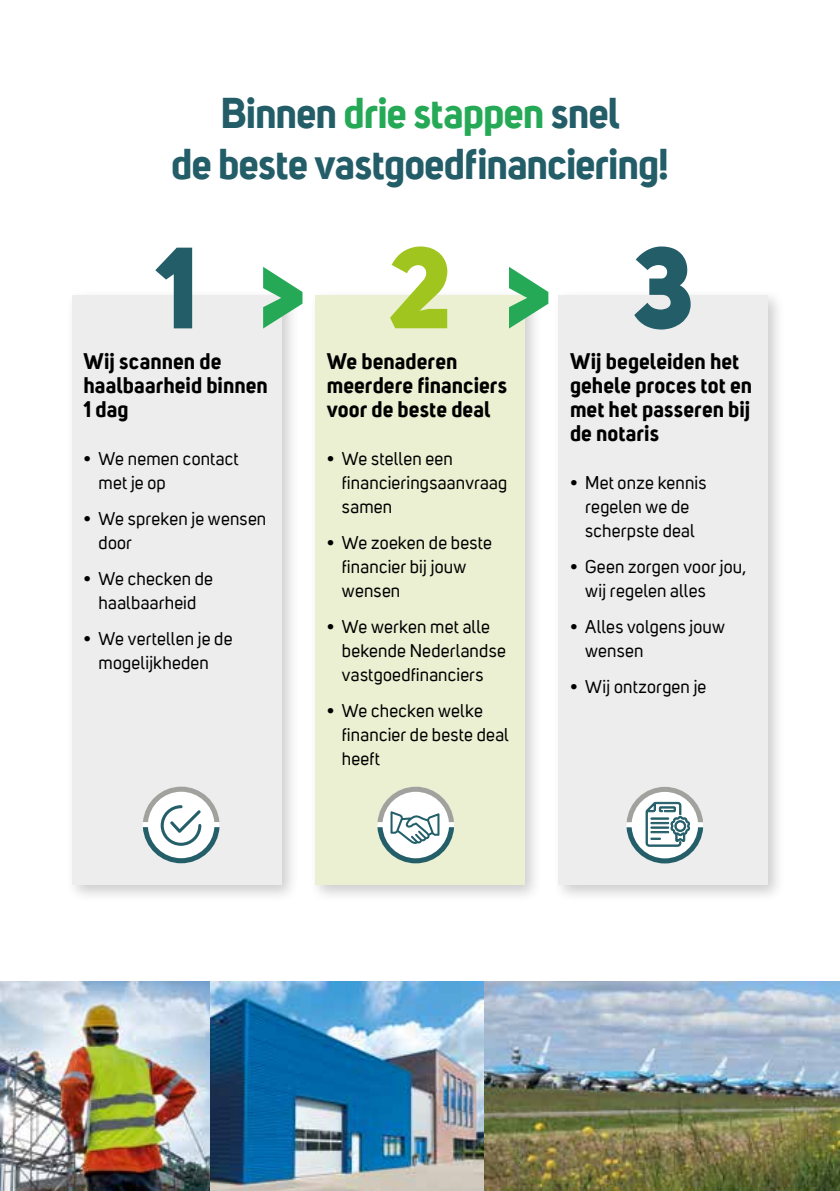
<style>
.page{position:relative;width:840px;height:1191px;background:#fff}
.page>*{position:absolute;margin:0;border:0;box-sizing:border-box;transform-origin:0 0}
.t1{font:800 114px "Uni Sans";color:#225d68}
.t2{font:700 42px/50.4px "Uni Sans";letter-spacing:-.025em;color:#225d68;text-align:center}
.t3{font:700 22px/24px "Uni Sans";letter-spacing:.005em;color:#000}
.t4{font:18px/24px "Uni Sans";letter-spacing:.01em;color:#000}
.s1{color:#25a957}
.s2{font-size:107.2px;color:#25a957}
.s3{color:#a0c51e}
</style>
<div class="page">
<div style="left:66px;top:289px;width:233px;height:613px;background:#000;opacity:.2"></div>
<div style="left:72px;top:295px;width:209px;height:589px;background:#ededed"></div>
<div style="left:309px;top:289px;width:233px;height:613px;background:#000;opacity:.2"></div>
<div style="left:315px;top:295px;width:209px;height:589px;background:#eaf0d1"></div>
<div style="left:552px;top:289px;width:233px;height:613px;background:#000;opacity:.2"></div>
<div style="left:558px;top:295px;width:209px;height:589px;background:#ededed"></div>
<img style="left:0;top:981px;width:210px;height:210px">
<img style="left:210px;top:981px;width:274px;height:210px">
<img style="left:484px;top:981px;width:355px;height:210px">
<svg style="left:377px;top:786px;width:77px;height:77px"></svg>
<svg style="left:626px;top:787px;width:76px;height:76px"></svg>
<svg style="left:143px;top:786px;width:76px;height:77px"></svg>
<h2 class="t2" style="left:171px;top:88px;width:499px">Binnen <span class="s1">drie stappen</span> snel<br>de beste vastgoedfinanciering!</h2>
<h1 class="t1" style="left:155px;top:215px;width:540px">1<span class="s2">&gt;</span> <span class="s3">2</span><span class="s2">&gt;</span>3</h1>
<p class="t3" style="left:83px;top:349px;width:186px">Wij scannen de haalbaarheid binnen<br>1 dag</p>
<p class="t4" style="left:99px;top:447px;width:141px;text-indent:-15px">• We nemen contact met je op</p>
<p class="t4" style="left:99px;top:507px;width:169px;text-indent:-15px">• We spreken je wensen door</p>
<p class="t4" style="left:83px;top:567px;width:131px;text-align:center">• We checken de haalbaarheid</p>
<p class="t4" style="left:83px;top:627px;width:150px;text-align:center">• We vertellen je de mogelijkheden</p>
<p class="t3" style="left:326px;top:349px;width:182px">We benaderen meerdere financiers voor de beste deal</p>
<p class="t4" style="left:342px;top:447px;width:167px;text-indent:-15px">• We stellen een financieringsaanvraag samen</p>
<p class="t4" style="left:342px;top:531px;width:151px;text-indent:-15px">• We zoeken de beste financier bij jouw wensen</p>
<p class="t4" style="left:342px;top:615px;width:165px;text-indent:-15px">• We werken met alle bekende Nederlandse vastgoedfinanciers</p>
<p class="t4" style="left:342px;top:698px;width:168px;text-indent:-15px">• We checken welke financier de beste deal heeft</p>
<p class="t3" style="left:569px;top:349px;width:183px">Wij begeleiden het gehele proces tot en met het passeren bij de notaris</p>
<p class="t4" style="left:569px;top:471px;width:138px;text-align:center">• Met onze kennis regelen we de scherpste deal</p>
<p class="t4" style="left:585px;top:555px;width:162px;text-indent:-15px">• Geen zorgen voor jou, wij regelen alles</p>
<p class="t4" style="left:585px;top:615px;width:141px;text-indent:-15px">• Alles volgens jouw wensen</p>
<p class="t4" style="left:569px;top:675px;width:138px">• Wij ontzorgen je</p>
</div>
